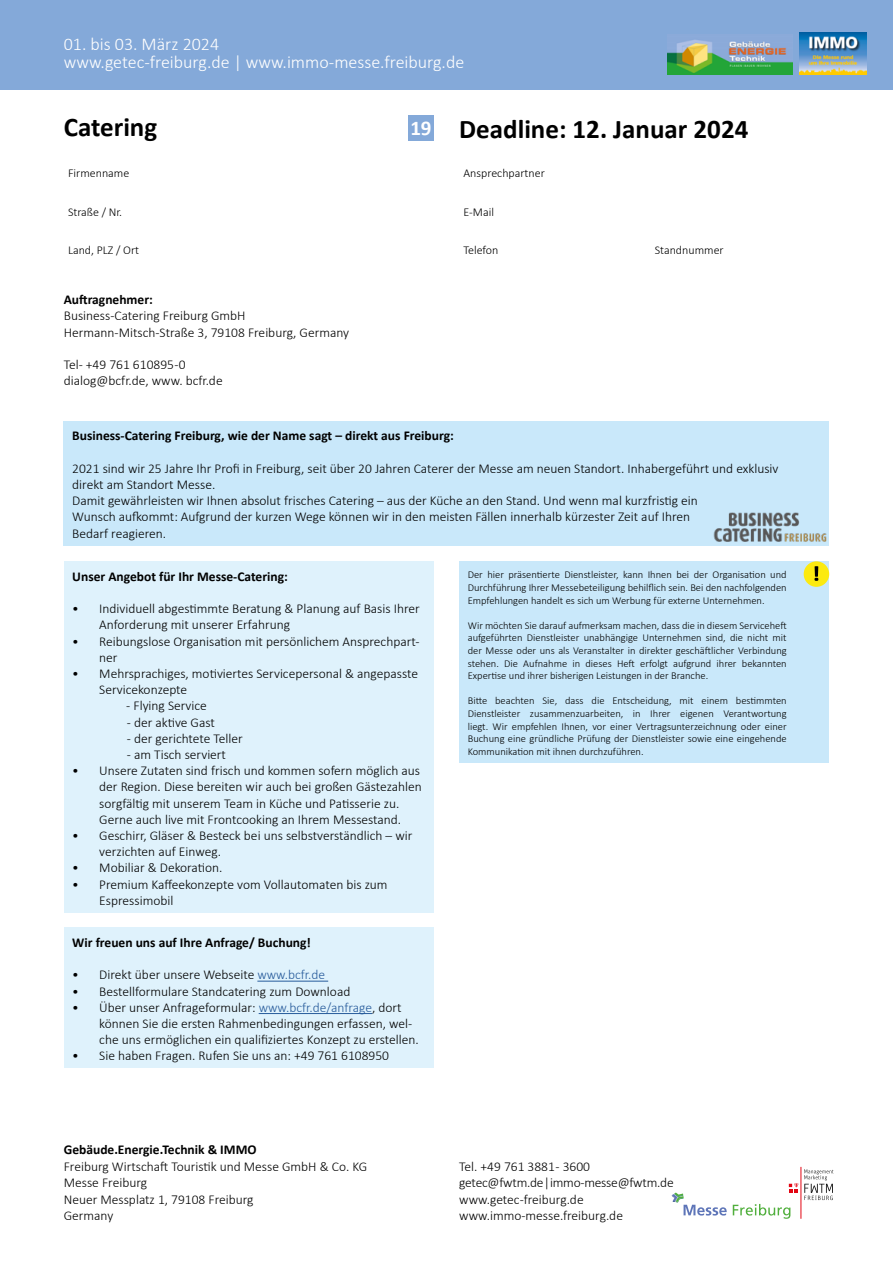
<style>
.page{position:relative;width:893px;height:1263px;background:#fff}
.page>*{position:absolute;margin:0;border:0;box-sizing:border-box;transform-origin:0 0}
.t1{font:700 27px "Calibri";color:#000}
.t2{font:300 18px/18px "Calibri";color:#fff}
.t3{font:300 13.5px/16.2px "Calibri";color:#000}
.t4{font:700 13.5px "Calibri";color:#000}
.t5{font:300 12px "Calibri";color:#000}
.t6{font:300 10.5px/12.6px "Calibri";color:#000;text-align:justify}
.s1{font-size:21px;color:#fff}
.s2{color:#275b9b}
</style>
<div class="page">
<div style="left:0;top:0;width:893px;height:89px;background:#84a9d9"></div>
<img style="left:668px;top:39px;width:124px;height:35px">
<img style="left:799px;top:33px;width:67px;height:41px">
<svg style="left:733px;top:1204px;width:57px;height:15px"></svg>
<svg style="left:672px;top:1192px;width:55px;height:23px"></svg>
<svg style="left:789px;top:1183px;width:9px;height:10px"></svg>
<hr style="left:801px;top:1167px;width:1px;height:52px;background:#e30613">
<svg style="left:804px;top:1169px;width:29px;height:31px"></svg>
<div style="left:408px;top:115px;width:26px;height:25px;background:#84a9d9"></div>
<div style="left:64px;top:421px;width:765px;height:124px;background:#c9e8fa"></div>
<div style="left:459px;top:561px;width:370px;height:202px;background:#c9e8fa"></div>
<div style="left:804px;top:561px;width:25px;height:26px;background:#fcea10;border-radius:50%"></div>
<svg style="left:814px;top:566px;width:4px;height:15px"></svg>
<img style="left:713px;top:512px;width:114px;height:30px">
<div style="left:64px;top:561px;width:370px;height:351px;background:#dff2fc"></div>
<div style="left:64px;top:928px;width:370px;height:140px;background:#dff2fc"></div>
<hr style="left:257px;top:981px;width:71px;height:1px;background:#275b9b">
<hr style="left:259px;top:1013px;width:113px;height:1px;background:#275b9b">
<h2 class="t2" style="left:64px;top:35px;width:402px">01. bis 03. März 2024<br>www.getec-freiburg.de | www.immo-messe.freiburg.de</h2>
<h1 class="t1" style="left:64px;top:108px;width:95px">Catering</h1>
<h1 class="t1" style="left:410px;top:110px;width:340px"><span class="s1">19</span> Deadline: 12. Januar 2024</h1>
<p class="t5" style="left:68px;top:166px;width:63px">Firmenname</p>
<p class="t5" style="left:463px;top:166px;width:83px">Ansprechpartner</p>
<p class="t5" style="left:463px;top:204px;width:32px">E-Mail</p>
<p class="t5" style="left:68px;top:204px;width:56px">Straße / Nr.</p>
<p class="t5" style="left:68px;top:242px;width:73px">Land, PLZ / Ort</p>
<p class="t5" style="left:463px;top:242px;width:36px">Telefon</p>
<p class="t4" style="left:64px;top:290px;width:91px">Auftragnehmer:</p>
<p class="t3" style="left:64px;top:308px;width:287px">Business-Catering Freiburg GmbH<br>Hermann-Mitsch-Straße 3, 79108 Freiburg, Germany</p>
<p class="t3" style="left:64px;top:356px;width:160px">Tel- +49 761 610895 -0 dialog@bcfr.de, www. bcfr.de</p>
<p class="t5" style="left:655px;top:242px;width:70px">Standnummer</p>
<p class="t4" style="left:72px;top:426px;width:383px">Business-Catering Freiburg, wie der Name sagt – direkt aus Freiburg:</p>
<p class="t3" style="left:72px;top:460px;width:708px">2021 sind wir 25 Jahre Ihr Profi in Freiburg, seit über 20 Jahren Caterer der Messe am neuen Standort. Inhabergeführt und exklusiv direkt am Standort Messe.<br>Damit gewährleisten wir Ihnen absolut frisches Catering – aus der Küche an den Stand. Und wenn mal kurzfristig ein<br>Wunsch aufkommt: Aufgrund der kurzen Wege können wir in den meisten Fällen innerhalb kürzester Zeit auf Ihren<br>Bedarf reagieren.</p>
<p class="t4" style="left:72px;top:567px;width:217px">Unser Angebot für Ihr Messe-Catering:</p>
<p class="t3" style="left:99px;top:600px;width:322px;text-indent:-27px">• Individuell abgestimmte Beratung &amp; Planung auf Basis Ihrer<br>Anforderung mit unserer Erfahrung</p>
<p class="t3" style="left:99px;top:633px;width:322px;text-indent:-27px">• Reibungslose Organisation mit persönlichem Ansprechpart&shy;ner</p>
<p class="t3" style="left:99px;top:665px;width:320px;text-indent:-27px">• Mehrsprachiges, motiviertes Servicepersonal &amp; angepasste<br>Servicekonzepte</p>
<p class="t3" style="left:126px;top:698px;width:82px">- Flying Service</p>
<p class="t3" style="left:127px;top:714px;width:89px">- der aktive Gast</p>
<p class="t3" style="left:127px;top:730px;width:117px">- der gerichtete Teller</p>
<p class="t3" style="left:127px;top:746px;width:101px">- am Tisch serviert</p>
<p class="t3" style="left:99px;top:762px;width:324px;text-indent:-27px">• Unsere Zutaten sind frisch und kommen sofern möglich aus der Region. Diese bereiten wir auch bei großen Gästezahlen sorgfältig mit unserem Team in Küche und Patisserie zu.<br>Gerne auch live mit Frontcooking an Ihrem Messestand.</p>
<p class="t3" style="left:99px;top:827px;width:315px;text-indent:-27px">• Geschirr, Gläser &amp; Besteck bei uns selbstverständlich – wir verzichten auf Einweg.</p>
<p class="t3" style="left:72px;top:860px;width:152px">• Mobiliar &amp; Dekoration.</p>
<p class="t3" style="left:99px;top:876px;width:290px;text-indent:-27px">• Premium Kaffeekonzepte vom Vollautomaten bis zum<br>Espressimobil</p>
<p class="t4" style="left:72px;top:933px;width:240px">Wir freuen uns auf Ihre Anfrage/ Buchung!</p>
<p class="t3" style="left:72px;top:967px;width:254px">• Direkt über unsere Webseite <span class="s2">www.bcfr.de</span></p>
<p class="t3" style="left:72px;top:983px;width:280px">• Bestellformulare Standcatering zum Download</p>
<p class="t3" style="left:99px;top:999px;width:321px;text-indent:-27px">• Über unser Anfrageformular: <span class="s2">www.bcfr.de/anfrage</span>, dort können Sie die ersten Rahmenbedingungen erfassen, wel&shy;che uns ermöglichen ein qualifiziertes Konzept zu erstellen.</p>
<p class="t3" style="left:72px;top:1048px;width:318px">• Sie haben Fragen. Rufen Sie uns an: +49 761 6108950</p>
<p class="t6" style="left:468px;top:569px;width:320px">Der hier präsentierte Dienstleister, kann Ihnen bei der Organisation und Durchführung Ihrer Messebeteiligung behilflich sein. Bei den nachfolgenden Empfehlungen handelt es sich um Werbung für externe Unternehmen.</p>
<p class="t6" style="left:468px;top:619px;width:320px">Wir möchten Sie darauf aufmerksam machen, dass die in diesem Serviceheft aufgeführten Dienstleister unabhängige Unternehmen sind, die nicht mit der Messe oder uns als Veranstalter in direkter geschäftlicher Verbindung stehen. Die Aufnahme in dieses Heft erfolgt aufgrund ihrer bekannten Expertise und ihrer bisherigen Leistungen in der Branche.</p>
<p class="t6" style="left:468px;top:695px;width:320px">Bitte beachten Sie, dass die Entscheidung, mit einem bestimmten Dienstleister zusammenzuarbeiten, in Ihrer eigenen Verantwortung liegt. Wir empfehlen Ihnen, vor einer Vertragsunterzeichnung oder einer Buchung eine gründliche Prüfung der Dienstleister sowie eine eingehende Kommunikation mit ihnen durchzuführen.</p>
<p class="t4" style="left:64px;top:1140px;width:194px">Gebäude.Energie.Technik &amp; IMMO</p>
<p class="t3" style="left:64px;top:1158px;width:305px">Freiburg Wirtschaft Touristik und Messe GmbH &amp; Co. KG<br>Messe Freiburg<br>Neuer Messplatz 1, 79108 Freiburg<br>Germany</p>
<p class="t3" style="left:459px;top:1158px;width:216px">Tel. +49 761 3881 - 3600 getec@fwtm.de | immo-messe@fwtm.de www.getec-freiburg.de www.immo-messe.freiburg.de</p>
</div>
